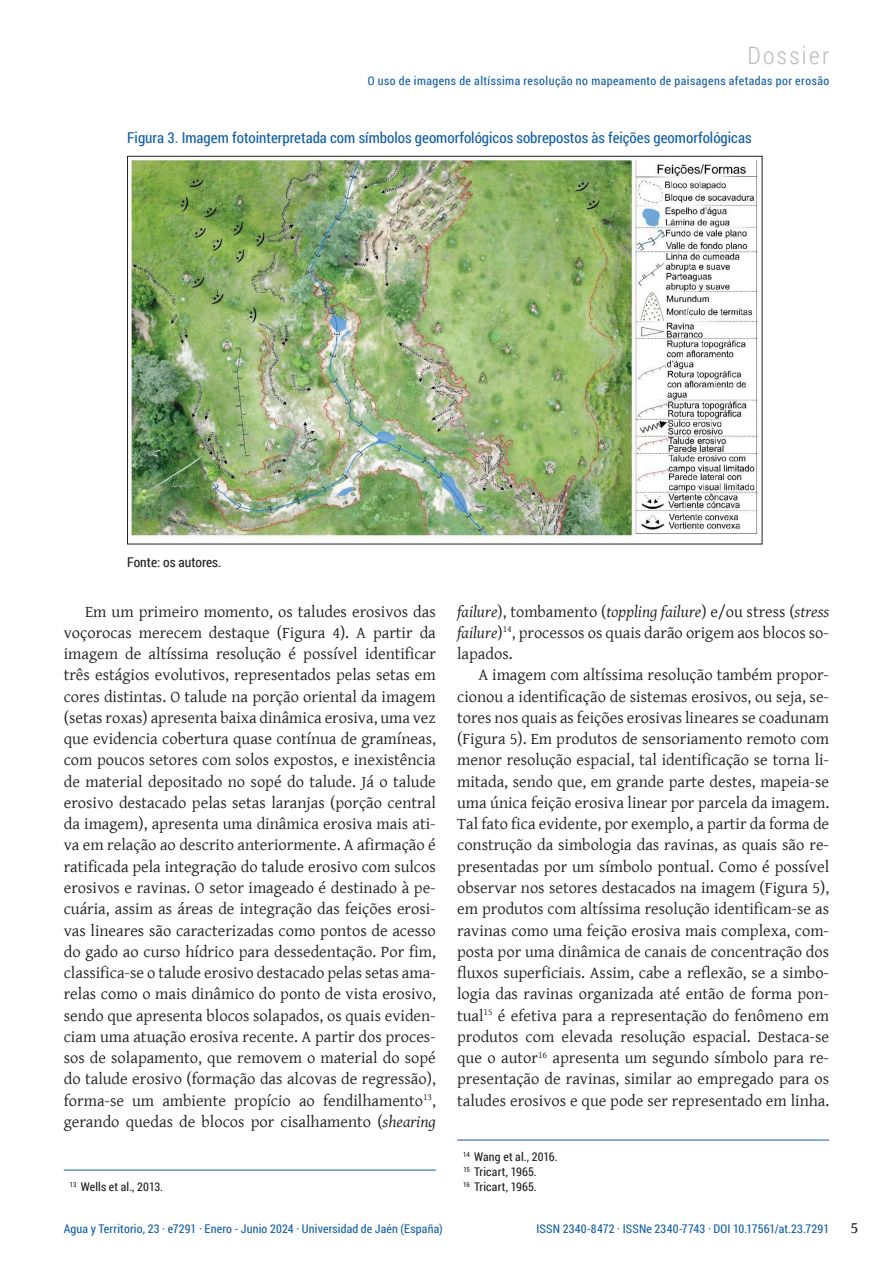
<style>
.page{position:relative;width:893px;height:1263px;background:#fff}
.page>*{position:absolute;margin:0;border:0;box-sizing:border-box;transform-origin:0 0}
.t1{font:300 24px "Roboto Condensed";letter-spacing:.1em;color:#bcbcbb}
.Article_-_P_-_Ident{font:16.5px/21.3px "Gentium Basic";color:#231f20;text-align:justify}
.t2{font:16.5px "Gentium Book Basic";color:#231f20}
.Figure_Caption{font:15px "Roboto Condensed";color:#135fa9}
.Figure_Source{font:13.5px "Roboto Condensed";color:#231f20}
.t3{font:12px "Roboto Condensed";letter-spacing:.025em;color:#135fa9}
.Footnotes_Rule{font:12px "Roboto Condensed";letter-spacing:.01em;color:#231f20}
.Footnotes{font:12px "Roboto Condensed";letter-spacing:.015em;color:#231f20}
.s1{font-style:italic}
</style>
<div class="page">
<img style="left:131px;top:159px;width:627px;height:378px">
<hr style="left:457px;top:1140px;width:372px;height:1px;background:#135fa9">
<hr style="left:64px;top:1170px;width:372px;height:1px;background:#135fa9">
<h1 class="t1" style="left:747px;top:39px;width:83px">Dossier</h1>
<p class="t3" style="left:368px;top:72px;width:463px">O uso de imagens de altíssima resolução no mapeamento de paisagens afetadas por erosão</p>
<p class="Figure_Caption" style="left:127px;top:128px;width:626px">Figura 3. Imagem fotointerpretada com símbolos geomorfológicos sobrepostos às feições geomorfológicas</p>
<p class="Figure_Source" style="left:127px;top:553px;width:96px">Fonte: os autores.</p>
<p class="Article_-_P_-_Ident" style="left:64px;top:600px;width:374px;text-indent:21px">Em um primeiro momento, os taludes erosivos das voçorocas merecem destaque (Figura 4). A partir da imagem de altíssima resolução é possível identificar três estágios evolutivos, representados pelas setas em cores distintas. O talude na porção oriental da imagem (setas roxas) apresenta baixa dinâmica erosiva, uma vez que evidencia cobertura quase contínua de gramíneas, com poucos setores com solos expostos, e inexistência de material depositado no sopé do talude. Já o talude erosivo destacado pelas setas laranjas (porção central da imagem), apresenta uma dinâmica erosiva mais ati&shy;va em relação ao descrito anteriormente. A afirmação é ratificada pela integração do talude erosivo com sulcos erosivos e ravinas. O setor imageado é destinado à pe&shy;cuária, assim as áreas de integração das feições erosi&shy;vas lineares são caracterizadas como pontos de acesso do gado ao curso hídrico para dessedentação. Por fim, classifica-se o talude erosivo destacado pelas setas ama&shy;relas como o mais dinâmico do ponto de vista erosivo, sendo que apresenta blocos solapados, os quais eviden&shy;ciam uma atuação erosiva recente. A partir dos proces&shy;sos de solapamento, que removem o material do sopé do talude erosivo (formação das alcovas de regressão), forma-se um ambiente propício ao fendilhamento<sup>13</sup>, gerando quedas de blocos por cisalhamento (<span class="s1">shearing</span></p>
<p class="Article_-_P_-_Ident" style="left:457px;top:600px;width:374px"><span class="s1">failure</span>), tombamento (<span class="s1">toppling failure</span>) e/ou stress (<span class="s1">stress failure</span>)<sup>14</sup>, processos os quais darão origem aos blocos so&shy;lapados.</p>
<p class="Article_-_P_-_Ident" style="left:457px;top:664px;width:374px;text-indent:21px">A imagem com altíssima resolução também propor&shy;cionou a identificação de sistemas erosivos, ou seja, se&shy;tores nos quais as feições erosivas lineares se coadunam (Figura 5). Em produtos de sensoriamento remoto com menor resolução espacial, tal identificação se torna li&shy;mitada, sendo que, em grande parte destes, mapeia-se uma única feição erosiva linear por parcela da imagem.<br>Tal fato fica evidente, por exemplo, a partir da forma de construção da simbologia das ravinas, as quais são re&shy;presentadas por um símbolo pontual. Como é possível observar nos setores destacados na imagem (Figura 5), em produtos com altíssima resolução identificam-se as ravinas como uma feição erosiva mais complexa, com&shy;posta por uma dinâmica de canais de concentração dos fluxos superficiais. Assim, cabe a reflexão, se a simbo&shy;logia das ravinas organizada até então de forma pon&shy;tual<sup>15</sup> é efetiva para a representação do fenômeno em produtos com elevada resolução espacial. Destaca-se que o autor<sup>16</sup> apresenta um segundo símbolo para re&shy;presentação de ravinas, similar ao empregado para os taludes erosivos e que pode ser representado em linha.</p>
<p class="Footnotes_Rule" style="left:70px;top:1178px;width:95px"><sup>13</sup> Wells et al., 2013.</p>
<p class="Footnotes_Rule" style="left:463px;top:1148px;width:96px"><sup>14</sup> Wang et al., 2016.</p>
<p class="Footnotes" style="left:463px;top:1163px;width:75px"><sup>15</sup> Tricart, 1965.</p>
<p class="Footnotes" style="left:463px;top:1178px;width:75px"><sup>16</sup> Tricart, 1965.</p>
<p class="t3" style="left:64px;top:1220px;width:380px">Agua y Territorio, 23 · e7291 · Enero - Junio 2024 · Universidad de Jaén (España)</p>
<p class="t3" style="left:536px;top:1220px;width:294px">ISSN 2340-8472 · ISSNe 2340-7743 · DOI 10.17561/at.23.7291</p>
<p class="t2" style="left:850px;top:1215px;width:9px">5</p>
</div>
